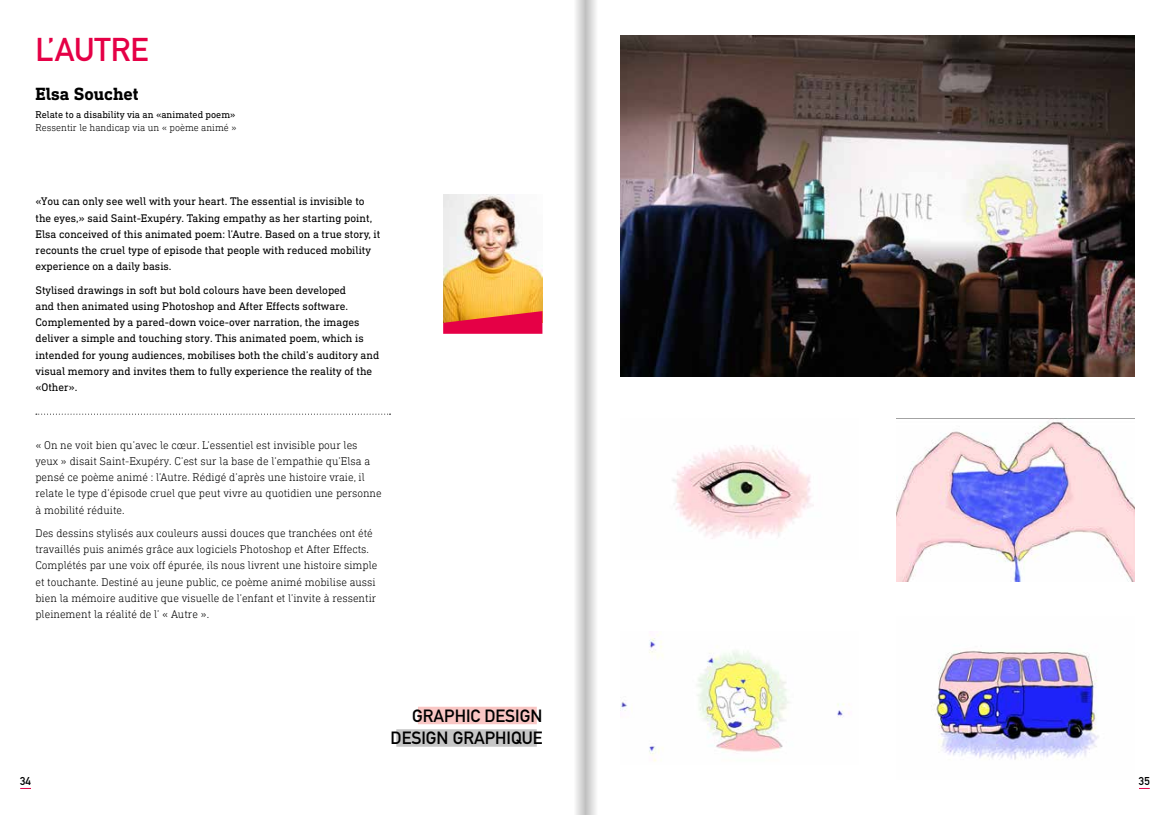
<style>
.page{position:relative;width:1170px;height:815px;background:#fff}
.page>*{position:absolute;margin:0;border:0;box-sizing:border-box;transform-origin:0 0}
.t1{font:700 32.5px "DIN Alternate";color:#e50046}
.t2{font:700 18px "DIN Next Slab W04";color:#000}
.t3{font:700 17.5px/22.5px "DIN Alternate";color:#000;text-align:right}
.t4{font:11.25px/16.2px "DIN Next Slab W04";color:#000}
.t5{font:300 11.25px/16.2px "DIN Next Slab W04";color:#000}
.t6{font:700 11.25px "DIN Alternate";color:#000}
.t7{font:10px "DIN Next Slab W04";color:#000}
.t8{font:300 10px "DIN Next Slab W04";color:#000}
</style>
<div class="page">
<img style="left:443px;top:195px;width:99px;height:116px">
<svg style="left:36px;top:414px;width:354px;height:1px"></svg>
<img style="left:620px;top:35px;width:514px;height:341px">
<img style="left:896px;top:418px;width:238px;height:163px">
<img style="left:672px;top:445px;width:142px;height:94px">
<img style="left:934px;top:651px;width:165px;height:109px">
<img style="left:620px;top:635px;width:229px;height:127px">
<svg style="left:443px;top:311px;width:99px;height:23px;background:#e62e3f"></svg>
<div style="left:418px;top:707px;width:118px;height:17px;background:#f9c6c4"></div>
<div style="left:396px;top:729px;width:140px;height:18px;background:#c6c6c6"></div>
<svg style="left:576px;top:0;width:20px;height:815px"></svg>
<h1 class="t1" style="left:35px;top:24px;width:115px">L’AUTRE</h1>
<h2 class="t2" style="left:35px;top:83px;width:105px">Elsa Souchet</h2>
<p class="t7" style="left:35px;top:108px;width:201px">Relate to a disability via an «animated poem»</p>
<p class="t8" style="left:35px;top:122px;width:203px">Ressentir le handicap via un « poème animé »</p>
<p class="t4" style="left:35px;top:193px;width:346px">«You can only see well with your heart. The essential is invisible to the eyes,» said Saint-Exupéry. Taking empathy as her starting point, Elsa conceived of this animated poem: l’Autre. Based on a true story, it recounts the cruel type of episode that people with reduced mobility experience on a daily basis.</p>
<p class="t4" style="left:35px;top:282px;width:345px">Stylised drawings in soft but bold colours have been developed<br>and then animated using Photoshop and After Effects software.<br>Complemented by a pared-down voice-over narration, the images deliver a simple and touching story. This animated poem, which is intended for young audiences, mobilises both the child’s auditory and visual memory and invites them to fully experience the reality of the «Other».</p>
<p class="t5" style="left:35px;top:436px;width:348px">« On ne voit bien qu’avec le cœur. L’essentiel est invisible pour les yeux » disait Saint-Exupéry. C’est sur la base de l’empathie qu’Elsa a pensé ce poème animé : l’Autre. Rédigé d’après une histoire vraie, il relate le type d’épisode cruel que peut vivre au quotidien une personne à mobilité réduite.</p>
<p class="t5" style="left:35px;top:525px;width:343px">Des dessins stylisés aux couleurs aussi douces que tranchées ont été travaillés puis animés grâce aux logiciels Photoshop et After Effects.<br>Complétés par une voix off épurée, ils nous livrent une histoire simple et touchante. Destiné au jeune public, ce poème animé mobilise aussi bien la mémoire auditive que visuelle de l’enfant et l’invite à ressentir pleinement la réalité de l’ « Autre ».</p>
<h3 class="t3" style="left:390px;top:703px;width:153px">GRAPHIC DESIGN<br>DESIGN GRAPHIQUE</h3>
<p class="t6" style="left:20px;top:772px;width:12px">34</p>
<p class="t6" style="left:1138px;top:772px;width:12px">35</p>
</div>
